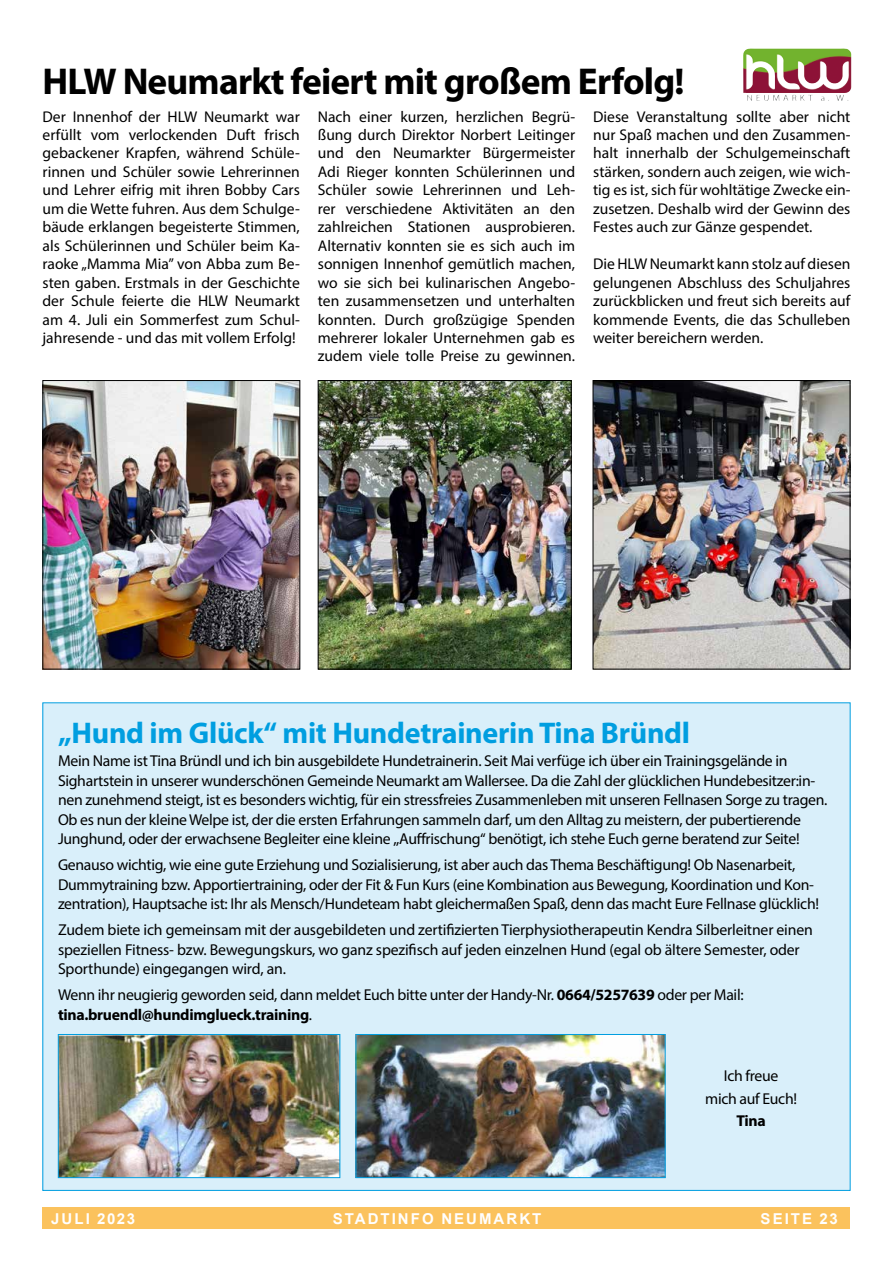
<style>
.page{position:relative;width:893px;height:1263px;background:#fff}
.page>*{position:absolute;margin:0;border:0;box-sizing:border-box;transform-origin:0 0}
.t1{font:700 37.5px "Myriad Pro";letter-spacing:-.02em;color:#000}
.t2{font:700 30px "Myriad Pro";letter-spacing:-.01em;color:#009ee0}
.t3{font:15.75px/19.5px "Myriad Pro";letter-spacing:-.02em;color:#000}
.t4{font:700 15.75px "Myriad Pro";color:#000}
.t5{font:15.6px/18.5px "Myriad Pro";color:#000;text-align:justify}
.t6{font:700 15px "Arial";letter-spacing:.135em;color:#fff}
.s1{font-weight:700}
</style>
<div class="page">
<div style="left:43px;top:1208px;width:807px;height:21px;background:#fbc25d"></div>
<div style="left:43px;top:703px;width:807px;height:487px;background:#d9effa"></div>
<img style="left:60px;top:1036px;width:278px;height:140px">
<div style="left:58px;top:1034px;width:282px;height:144px;border:1px solid #009ee0"></div>
<img style="left:358px;top:1036px;width:305px;height:140px">
<div style="left:356px;top:1034px;width:309px;height:144px;border:1px solid #009ee0"></div>
<img style="left:45px;top:382px;width:253px;height:285px">
<div style="left:43px;top:380px;width:257px;height:289px;border:1px solid #000"></div>
<img style="left:320px;top:382px;width:249px;height:285px">
<div style="left:318px;top:380px;width:253px;height:289px;border:1px solid #000"></div>
<img style="left:595px;top:382px;width:253px;height:285px">
<div style="left:593px;top:380px;width:257px;height:289px;border:1px solid #000"></div>
<img style="left:743px;top:48px;width:108px;height:45px">
<h1 class="t1" style="left:43px;top:57px;width:643px">HLW Neumarkt feiert mit großem Erfolg!</h1>
<p class="t5" style="left:43px;top:107px;width:259px">Der Innenhof der HLW Neumarkt war erfüllt vom verlockenden Duft frisch gebackener Krapfen, während Schüle&shy;rinnen und Schüler sowie Lehrerinnen und Lehrer eifrig mit ihren Bobby Cars um die Wette fuhren. Aus dem Schulge&shy;bäude erklangen begeisterte Stimmen, als Schülerinnen und Schüler beim Ka&shy;raoke „Mamma Mia” von Abba zum Be&shy;sten gaben. Erstmals in der Geschichte der Schule feierte die HLW Neumarkt am 4. Juli ein Sommerfest zum Schul&shy;jahresende - und das mit vollem Erfolg!</p>
<p class="t5" style="left:318px;top:107px;width:259px">Nach einer kurzen, herzlichen Begrü&shy;ßung durch Direktor Norbert Leitinger und den Neumarkter Bürgermeister Adi Rieger konnten Schülerinnen und Schüler sowie Lehrerinnen und Leh&shy;rer verschiedene Aktivitäten an den zahlreichen Stationen ausprobieren.<br>Alternativ konnten sie es sich auch im sonnigen Innenhof gemütlich machen, wo sie sich bei kulinarischen Angebo&shy;ten zusammensetzen und unterhalten konnten. Durch großzügige Spenden mehrerer lokaler Unternehmen gab es zudem viele tolle Preise zu gewinnen.</p>
<p class="t5" style="left:593px;top:107px;width:259px">Diese Veranstaltung sollte aber nicht nur Spaß machen und den Zusammen&shy;halt innerhalb der Schulgemeinschaft stärken, sondern auch zeigen, wie wich&shy;tig es ist, sich für wohltätige Zwecke ein&shy;zusetzen. Deshalb wird der Gewinn des Festes auch zur Gänze gespendet.</p>
<p class="t5" style="left:593px;top:254px;width:259px">Die HLW Neumarkt kann stolz auf diesen gelungenen Abschluss des Schuljahres zurückblicken und freut sich bereits auf kommende Events, die das Schulleben weiter bereichern werden.</p>
<h2 class="t2" style="left:58px;top:713px;width:634px">„Hund im Glück“ mit Hundetrainerin Tina Bründl</h2>
<p class="t3" style="left:58px;top:751px;width:771px">Mein Name ist Tina Bründl und ich bin ausgebildete Hundetrainerin. Seit Mai verfüge ich über ein Trainingsgelände in Sighartstein in unserer wunderschönen Gemeinde Neumarkt am Wallersee. Da die Zahl der glücklichen Hundebesitzer:in&shy;nen zunehmend steigt, ist es besonders wichtig, für ein stressfreies Zusammenleben mit unseren Fellnasen Sorge zu tragen.<br>Ob es nun der kleine Welpe ist, der die ersten Erfahrungen sammeln darf, um den Alltag zu meistern, der pubertierende Junghund, oder der erwachsene Begleiter eine kleine ,,Auffrischung“ benötigt, ich stehe Euch gerne beratend zur Seite!</p>
<p class="t3" style="left:58px;top:855px;width:763px">Genauso wichtig, wie eine gute Erziehung und Sozialisierung, ist aber auch das Thema Beschäftigung! Ob Nasenarbeit,<br>Dummytraining bzw. Apportiertraining, oder der Fit &amp; Fun Kurs (eine Kombination aus Bewegung, Koordination und Kon&shy;zentration), Hauptsache ist: Ihr als Mensch/Hundeteam habt gleichermaßen Spaß, denn das macht Eure Fellnase glücklich!</p>
<p class="t3" style="left:58px;top:920px;width:756px">Zudem biete ich gemeinsam mit der ausgebildeten und zertifizierten Tierphysiotherapeutin Kendra Silberleitner einen speziellen Fitness- bzw. Bewegungskurs, wo ganz spezifisch auf jeden einzelnen Hund (egal ob ältere Semester, oder<br>Sporthunde) eingegangen wird, an.</p>
<p class="t3" style="left:58px;top:985px;width:687px">Wenn ihr neugierig geworden seid, dann meldet Euch bitte unter der Handy-Nr. <span class="s1">0664/5257639</span> oder per Mail: <span class="s1">tina.bruendl@hundimglueck.training</span>.</p>
<p class="t3" style="left:705px;top:1064px;width:93px;line-height:22.5px;text-align:center">Ich freue<br>mich auf Euch!</p>
<p class="t4" style="left:736px;top:1110px;width:31px">Tina</p>
<p class="t6" style="left:51px;top:1208px;width:85px">JULI 2023</p>
<p class="t6" style="left:333px;top:1208px;width:210px">STADTINFO NEUMARKT</p>
<p class="t6" style="left:761px;top:1208px;width:79px">SEITE 23</p>
</div>
